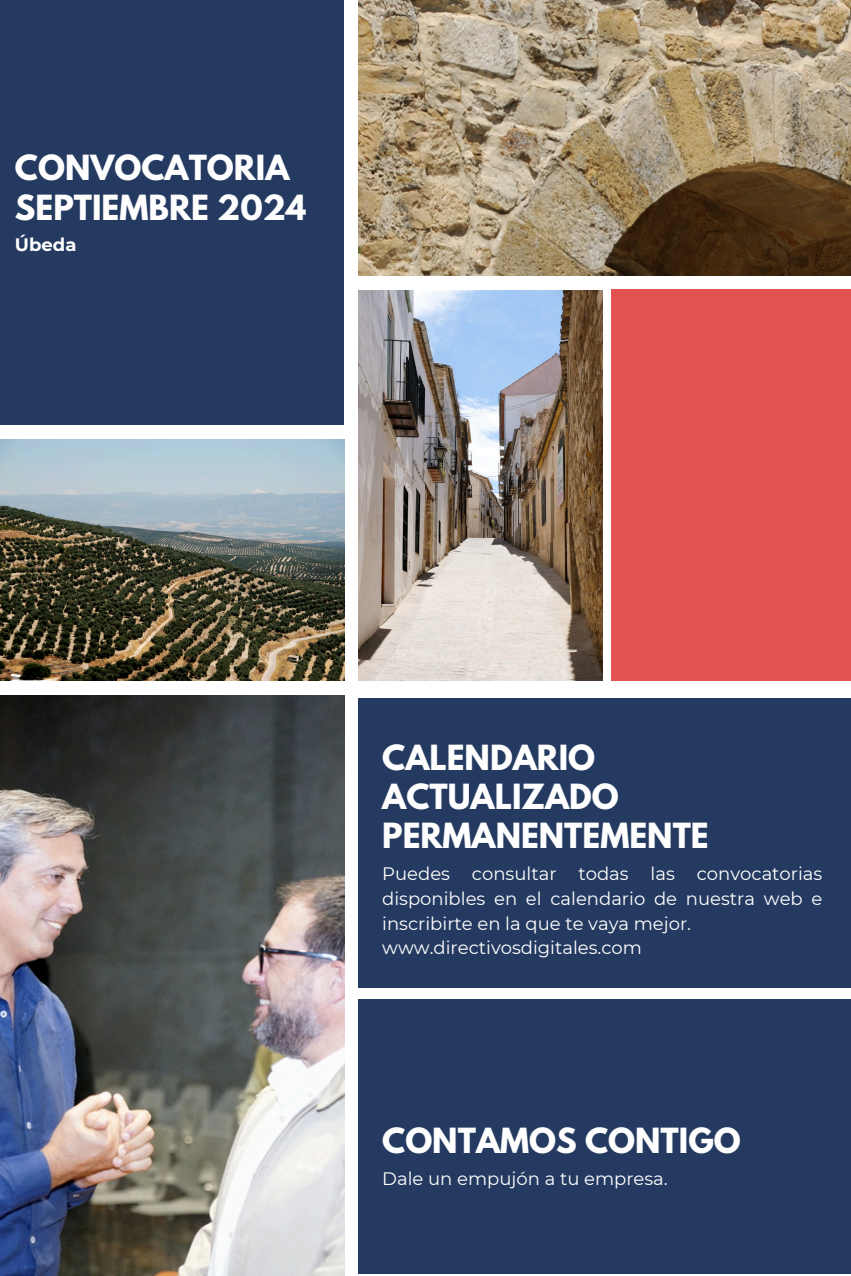
<style>
.page{position:relative;width:851px;height:1276px;background:#fff}
.page>*{position:absolute;margin:0;border:0;box-sizing:border-box;transform-origin:0 0}
.t1{font:700 30.75px/39.3px "League Spartan";color:#fefefe}
.t2{font:18px/24.8px "Montserrat";color:#fff;text-align:justify}
.t3{font:700 18px "Montserrat";color:#fff}
</style>
<div class="page">
<img style="left:0;top:440px;width:344px;height:240px">
<img style="left:358px;top:290px;width:245px;height:391px">
<img style="left:358px;top:0;width:492px;height:276px">
<img style="left:0;top:695px;width:344px;height:580px">
<div style="left:358px;top:1000px;width:492px;height:274px;background:#253a60"></div>
<div style="left:0;top:0;width:344px;height:425px;background:#253a60"></div>
<div style="left:358px;top:698px;width:492px;height:290px;background:#253a60"></div>
<div style="left:611px;top:289px;width:239px;height:391px;background:#e15251"></div>
<h1 class="t1" style="left:15px;top:152px;width:293px">CONVOCATORIA<br>SEPTIEMBRE 2024</h1>
<h2 class="t3" style="left:15px;top:234px;width:63px">Úbeda</h2>
<h1 class="t1" style="left:382px;top:741px;width:328px">CALENDARIO<br>ACTUALIZADO<br>PERMANENTEMENTE</h1>
<p class="t2" style="left:382px;top:861px;width:441px">Puedes consultar todas las convocatorias disponibles en el calendario de nuestra web e inscribirte en la que te vaya mejor.</p>
<p class="t2" style="left:382px;top:935px;width:261px">www.directivosdigitales.com</p>
<h1 class="t1" style="left:382px;top:1125px;width:360px">CONTAMOS CONTIGO</h1>
<p class="t2" style="left:382px;top:1166px;width:287px">Dale un empujón a tu empresa.</p>
</div>
